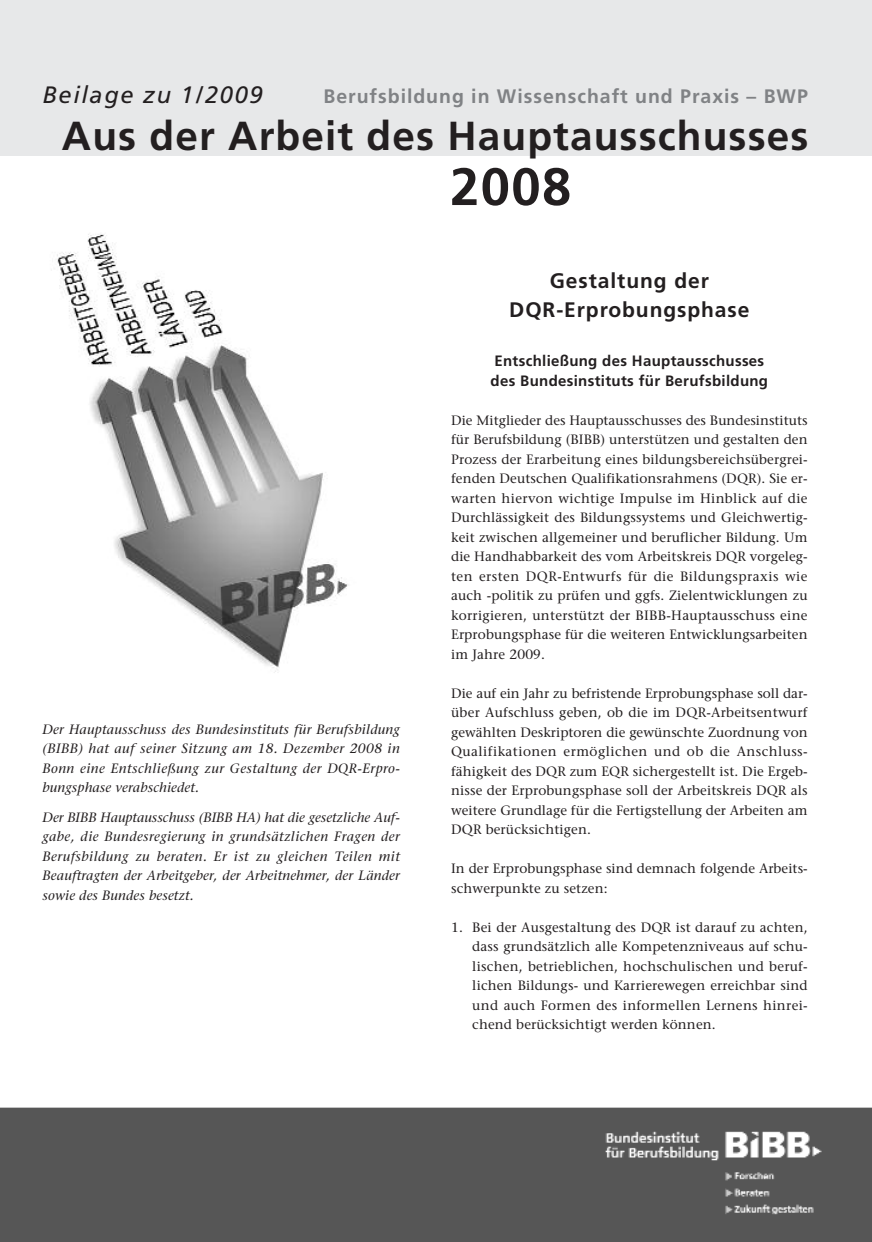
<style>
.page{position:relative;width:872px;height:1242px;background:#fff}
.page>*{position:absolute;margin:0;border:0;box-sizing:border-box;transform-origin:0 0}
.t1{font:700 52.5px "Frutiger";color:#231f20}
.t2{font:700 40.5px "Frutiger";letter-spacing:.025em;color:#231f20}
.t3{font:italic 23.7px "Frutiger";letter-spacing:.065em;color:#231f20}
.t4{font:700 21px/29.2px "Frutiger";letter-spacing:.045em;color:#231f20;text-align:center}
.t5{font:700 19.5px "Frutiger";letter-spacing:.05em;color:#808285}
.t6{font:700 15px/19.5px "Frutiger";letter-spacing:.02em;color:#231f20}
.t7{font:13.5px/19.5px "Stone Serif";letter-spacing:.01em;color:#231f20;text-align:justify}
.t8{font:italic 13.5px/19.5px "Stone Serif";letter-spacing:.015em;color:#231f20;text-align:justify}
</style>
<div class="page">
<div style="left:0;top:0;width:872px;height:155px;background:#e7e8e9"></div>
<div style="left:0;top:1107px;width:872px;height:135px;background:#565656"></div>
<img style="left:57px;top:234px;width:292px;height:439px">
<h3 class="t3" style="left:43px;top:85px;width:222px">Beilage zu 1/2009</h3>
<h3 class="t5" style="left:323px;top:88px;width:486px">Berufsbildung in Wissenschaft und Praxis – BWP</h3>
<h2 class="t2" style="left:62px;top:120px;width:748px">Aus der Arbeit des Hauptausschusses</h2>
<p class="t8" style="left:43px;top:720px;width:359px">Der Hauptausschuss des Bundesinstituts für Berufsbildung (BIBB) hat auf seiner Sitzung am 18. Dezember 2008 in Bonn eine Entschließung zur Gestaltung der DQR-Erpro&shy;bungsphase verabschiedet.</p>
<p class="t8" style="left:43px;top:808px;width:359px">Der BIBB Hauptausschuss (BIBB HA) hat die gesetzliche Auf&shy;gabe, die Bundesregierung in grundsätzlichen Fragen der Berufsbildung zu beraten. Er ist zu gleichen Teilen mit Beauftragten der Arbeitgeber, der Arbeitnehmer, der Länder sowie des Bundes besetzt.</p>
<h1 class="t1" style="left:450px;top:166px;width:123px">2008</h1>
<h3 class="t4" style="left:509px;top:268px;width:242px">Gestaltung der<br>DQR-Erprobungsphase</h3>
<p class="t6" style="left:490px;top:352px;width:279px">Entschließung des Hauptausschusses des Bundesinstituts für Berufsbildung</p>
<p class="t7" style="left:451px;top:411px;width:358px">Die Mitglieder des Hauptausschusses des Bundesinstituts für Berufsbildung (BIBB) unterstützen und gestalten den Prozess der Erarbeitung eines bildungsbereichsübergrei&shy;fenden Deutschen Qualifikationsrahmens (DQR). Sie er&shy;warten hiervon wichtige Impulse im Hinblick auf die Durchlässigkeit des Bildungssystems und Gleichwertig&shy;keit zwischen allgemeiner und beruflicher Bildung. Um die Handhabbarkeit des vom Arbeitskreis DQR vorgeleg&shy;ten ersten DQR-Entwurfs für die Bildungspraxis wie auch -politik zu prüfen und ggfs. Zielentwicklungen zu korrigieren, unterstützt der BIBB-Hauptausschuss eine Erprobungsphase für die weiteren Entwicklungsarbeiten im Jahre 2009.</p>
<p class="t7" style="left:451px;top:684px;width:358px">Die auf ein Jahr zu befristende Erprobungsphase soll dar&shy;über Aufschluss geben, ob die im DQR-Arbeitsentwurf gewählten Deskriptoren die gewünschte Zuordnung von Qualifikationen ermöglichen und ob die Anschluss&shy;fähigkeit des DQR zum EQR sichergestellt ist. Die Ergeb&shy;nisse der Erprobungsphase soll der Arbeitskreis DQR als weitere Grundlage für die Fertigstellung der Arbeiten am DQR berücksichtigen.</p>
<p class="t7" style="left:451px;top:860px;width:358px">In der Erprobungsphase sind demnach folgende Arbeits&shy;schwerpunkte zu setzen:</p>
<p class="t7" style="left:472px;top:918px;width:337px;text-indent:-21px">1. Bei der Ausgestaltung des DQR ist darauf zu achten, dass grundsätzlich alle Kompetenzniveaus auf schu&shy;lischen, betrieblichen, hochschulischen und beruf&shy;lichen Bildungs- und Karrierewegen erreichbar sind und auch Formen des informellen Lernens hinrei&shy;chend berücksichtigt werden können.</p>
</div>
